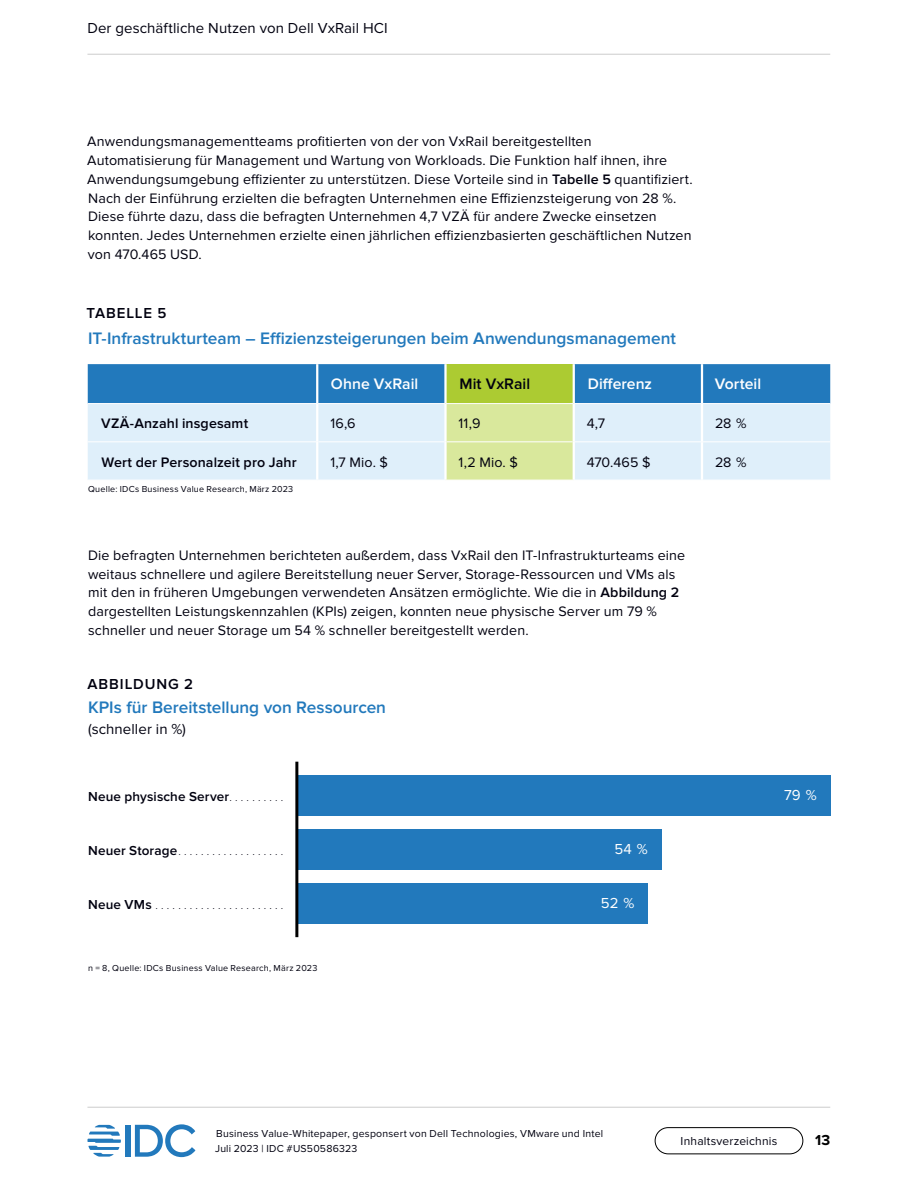
<style>
.page{position:relative;width:918px;height:1188px;background:#fff}
.page>*{position:absolute;margin:0;border:0;box-sizing:border-box;transform-origin:0 0}
.t1{font:600 17.25px "Proxima Nova";color:#2279bc}
.t2{font:600 15.75px "Proxima Nova";color:#fff}
.t3{font:600 15.75px "Proxima Nova";color:#01010f}
.t4{font:15px "Proxima Nova";letter-spacing:.005em;color:#01010f}
.t5{font:600 15px "Proxima Nova";letter-spacing:.065em;color:#01010f}
.t6{font:15px "Proxima Nova";color:#fff}
.t7{font:700 15px "Proxima Nova";color:#000}
.t8{font:14.25px/18.8px "Proxima Nova";letter-spacing:.01em;color:#01010f}
.t9{font:600 14.25px "Proxima Nova";letter-spacing:.005em;color:#01010f}
.t10{font:600 13.5px "Proxima Nova";letter-spacing:.01em;color:#01010f}
.t11{font:12px "Proxima Nova";letter-spacing:.015em;color:#01010f}
.t12{font:10.5px/15px "Proxima Nova";letter-spacing:.02em;color:#01010f}
.t13{font:9px "Proxima Nova";letter-spacing:.025em;color:#01010f}
.t14{font:600 7.5px "Proxima Nova";color:#01010f}
.s1{font-weight:600}
.s2{font-size:7.5px}
.s3{font-size:13.5px}
</style>
<div class="page">
<div style="left:126px;top:1125px;width:5px;height:32px;background:#2279bc"></div>
<svg style="left:135px;top:1124px;width:60px;height:33px"></svg>
<svg style="left:87px;top:1125px;width:34px;height:32px"></svg>
<div style="left:655px;top:1127px;width:148px;height:27px;border:1px solid #000;border-radius:13px"></div>
<hr style="left:87px;top:54px;width:743px;height:1px;background:#ccc">
<hr style="left:87px;top:1107px;width:743px;height:1px;background:#ccc">
<svg style="left:88px;top:364px;width:742px;height:116px;background:#a6cad2"></svg>
<hr style="left:316px;top:364px;width:2px;height:39px;background:#fff">
<hr style="left:701px;top:364px;width:2px;height:39px;background:#fff">
<hr style="left:701px;top:404px;width:2px;height:37px;background:#fff">
<hr style="left:701px;top:442px;width:2px;height:38px;background:#fff">
<hr style="left:88px;top:441px;width:228px;height:1px;background:#fff">
<hr style="left:318px;top:441px;width:126px;height:1px;background:#fff">
<hr style="left:447px;top:441px;width:126px;height:1px;background:#fff">
<hr style="left:575px;top:441px;width:127px;height:1px;background:#fff">
<hr style="left:702px;top:441px;width:128px;height:1px;background:#fff">
<hr style="left:88px;top:403px;width:229px;height:1px;background:#fff">
<hr style="left:317px;top:403px;width:129px;height:1px;background:#fff">
<hr style="left:574px;top:403px;width:128px;height:1px;background:#fff">
<hr style="left:702px;top:403px;width:128px;height:1px;background:#fff">
<hr style="left:316px;top:404px;width:2px;height:38px;background:#fff">
<hr style="left:316px;top:442px;width:2px;height:38px;background:#fff">
<hr style="left:444px;top:364px;width:3px;height:39px;background:#fff">
<hr style="left:573px;top:364px;width:2px;height:39px;background:#fff">
<hr style="left:446px;top:403px;width:128px;height:1px;background:#fff">
<hr style="left:444px;top:404px;width:3px;height:38px;background:#fff">
<hr style="left:573px;top:404px;width:2px;height:38px;background:#fff">
<hr style="left:444px;top:442px;width:3px;height:38px;background:#fff">
<hr style="left:573px;top:442px;width:2px;height:38px;background:#fff">
<div style="left:297px;top:775px;width:533px;height:41px;background:#2279bc"></div>
<div style="left:297px;top:829px;width:364px;height:41px;background:#2279bc"></div>
<div style="left:297px;top:883px;width:351px;height:41px;background:#2279bc"></div>
<hr style="left:295px;top:762px;width:3px;height:175px;background:#000">
<p class="t4" style="left:87px;top:19px;width:302px">Der geschäftliche Nutzen von Dell VxRail HCI</p>
<p class="t8" style="left:87px;top:132px;width:607px">Anwendungsmanagementteams profitierten von der von VxRail bereitgestellten Automatisierung für Management und Wartung von Workloads. Die Funktion half ihnen, ihre Anwendungsumgebung effizienter zu unterstützen. Diese Vorteile sind in <span class="s1">Tabelle 5</span> quantifiziert.<br>Nach der Einführung erzielten die befragten Unternehmen eine Effizienzsteigerung von 28 %.<br>Diese führte dazu, dass die befragten Unternehmen 4,7 VZÄ für andere Zwecke einsetzen konnten. Jedes Unternehmen erzielte einen jährlichen effizienzbasierten geschäftlichen Nutzen von 470.465 USD.</p>
<p class="t5" style="left:87px;top:304px;width:81px">TABELLE 5</p>
<p class="t1" style="left:88px;top:329px;width:590px">IT-Infrastrukturteam – Effizienzsteigerungen beim Anwendungsmanagement</p>
<p class="t2" style="left:331px;top:374px;width:89px">Ohne VxRail</p>
<p class="t3" style="left:459px;top:374px;width:72px">Mit VxRail</p>
<p class="t2" style="left:588px;top:374px;width:66px">Differenz</p>
<p class="t2" style="left:715px;top:374px;width:48px">Vorteil</p>
<p class="t9" style="left:101px;top:415px;width:149px">VZÄ-Anzahl insgesamt</p>
<p class="t8" style="left:330px;top:414px;width:27px">16,6</p>
<p class="t8" style="left:459px;top:414px;width:23px">11,9</p>
<p class="t8" style="left:587px;top:414px;width:20px">4,7</p>
<p class="t8" style="left:715px;top:414px;width:33px">28 %</p>
<p class="t9" style="left:101px;top:454px;width:197px">Wert der Personalzeit pro Jahr</p>
<p class="t8" style="left:330px;top:453px;width:59px">1,7 Mio. $</p>
<p class="t8" style="left:459px;top:453px;width:61px">1,2 Mio. $</p>
<p class="t8" style="left:587px;top:453px;width:65px">470.465 $</p>
<p class="t8" style="left:715px;top:453px;width:33px">28 %</p>
<p class="t13" style="left:88px;top:484px;width:207px">Quelle: IDCs Business Value Research, März 2023</p>
<p class="t8" style="left:88px;top:546px;width:599px">Die befragten Unternehmen berichteten außerdem, dass VxRail den IT-Infrastrukturteams eine weitaus schnellere und agilere Bereitstellung neuer Server, Storage-Ressourcen und VMs als mit den in früheren Umgebungen verwendeten Ansätzen ermöglichte. Wie die in <span class="s1">Abbildung 2 </span>dargestellten Leistungskennzahlen (KPIs) zeigen, konnten neue physische Server um 79 % schneller und neuer Storage um 54 % schneller bereitgestellt werden.</p>
<p class="t5" style="left:87px;top:676px;width:107px">ABBILDUNG 2</p>
<p class="t1" style="left:88px;top:697px;width:300px">KPIs für Bereitstellung von Ressourcen</p>
<p class="t4" style="left:88px;top:720px;width:99px">(schneller in %)</p>
<p class="t10" style="left:88px;top:789px;width:144px">Neue physische Server<span class="s2">..........</span></p>
<p class="t14" style="left:88px;top:849px;width:93px"><span class="s3">Neuer Storage</span>...................</p>
<p class="t14" style="left:88px;top:903px;width:189px"><span class="s3">Neue VMs</span>......................</p>
<p class="t13" style="left:88px;top:963px;width:231px">n = 8, Quelle: IDCs Business Value Research, März 2023</p>
<p class="t6" style="left:615px;top:840px;width:35px">54 %</p>
<p class="t6" style="left:601px;top:894px;width:35px">52 %</p>
<p class="t6" style="left:784px;top:786px;width:34px">79 %</p>
<p class="t12" style="left:215px;top:1127px;width:390px">Business Value-Whitepaper, gesponsert von Dell Technologies, VMware und Intel<br>Juli 2023 | IDC #US50586323</p>
<p class="t11" style="left:681px;top:1134px;width:98px">Inhaltsverzeichnis</p>
<p class="t7" style="left:815px;top:1132px;width:17px">13</p>
</div>
